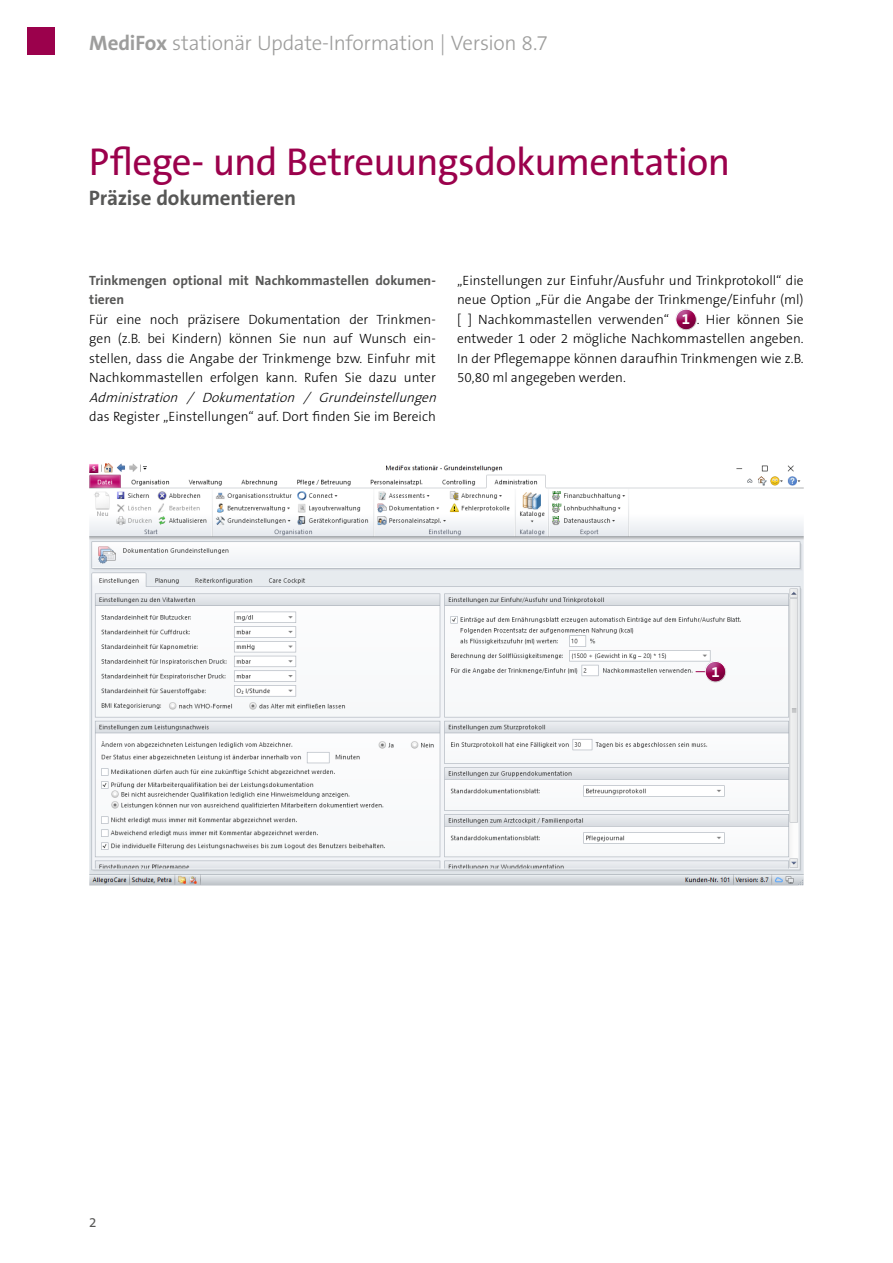
<style>
.page{position:relative;width:893px;height:1263px;background:#fff}
.page>*{position:absolute;margin:0;border:0;box-sizing:border-box;transform-origin:0 0}
.t1{font:39px "The Sans B5 Plain";letter-spacing:-.015em;color:#9b014c}
.t2{font:300 21px "The Sans B3";letter-spacing:-.015em;color:#9d9d9c}
.t3{font:700 21px "The Sans B7";letter-spacing:-.005em;color:#575756}
.t4{font:700 15px "The Sans B7";color:#fff}
.t5{font:300 13.5px/19.5px "The Sans B3";color:#000;text-align:justify}
.t6{font:700 13.5px/19.5px "The Sans B7";color:#575756}
.t7{font:italic 300 13.5px "The Sans B3";color:#000}
.t8{font:13.5px "The Sans B5 Plain";color:#575756}
.s1{font-family:"The Sans B7";font-weight:700}
.s2{font-family:"The Sans B7";font-weight:700;font-size:15px;color:#fff}
</style>
<div class="page">
<div style="left:28px;top:28px;width:27px;height:27px;background:#9b014c"></div>
<div style="left:668px;top:307px;width:39px;height:26px;background:#000;opacity:.2"></div>
<img style="left:89px;top:463px;width:715px;height:423px">
<div style="left:694px;top:652px;width:39px;height:32px;background:#7682a5;opacity:.75"></div>
<div style="left:698px;top:659px;width:39px;height:26px;background:#000;opacity:.2"></div>
<h2 class="t2" style="left:89px;top:32px;width:460px"><span class="s1">MediFox</span> stationär Update-Information | Version 8.7</h2>
<h1 class="t1" style="left:89px;top:141px;width:643px">Pflege- und Betreuungsdokumentation</h1>
<h2 class="t3" style="left:89px;top:186px;width:209px">Präzise dokumentieren</h2>
<p class="t6" style="left:89px;top:271px;width:348px">Trinkmengen optional mit Nachkommastellen dokumen&shy;tieren</p>
<p class="t5" style="left:89px;top:310px;width:348px">Für eine noch präzisere Dokumentation der Trinkmen&shy;gen (z.B. bei Kindern) können Sie nun auf Wunsch ein&shy;stellen, dass die Angabe der Trinkmenge bzw. Einfuhr mit Nachkommastellen erfolgen kann. Rufen Sie dazu unter</p>
<p class="t7" style="left:89px;top:390px;width:352px">Administration / Dokumentation / Grundeinstellungen</p>
<p class="t5" style="left:89px;top:408px;width:348px">das Register „Einstellungen“ auf. Dort finden Sie im Bereich</p>
<p class="t5" style="left:457px;top:271px;width:348px">„Einstellungen zur Einfuhr/Ausfuhr und Trinkprotokoll“ die neue Option „Für die Angabe der Trinkmenge/Einfuhr (ml) [ ] Nachkommastellen verwenden“ <span class="s2">1</span> . Hier können Sie entweder 1 oder 2 mögliche Nachkommastellen angeben.<br>In der Pflegemappe können daraufhin Trinkmengen wie z.B.<br>50,80 ml angegeben werden.</p>
<p class="t4" style="left:711px;top:664px;width:10px">1</p>
<p class="t8" style="left:89px;top:1215px;width:9px">2</p>
</div>
